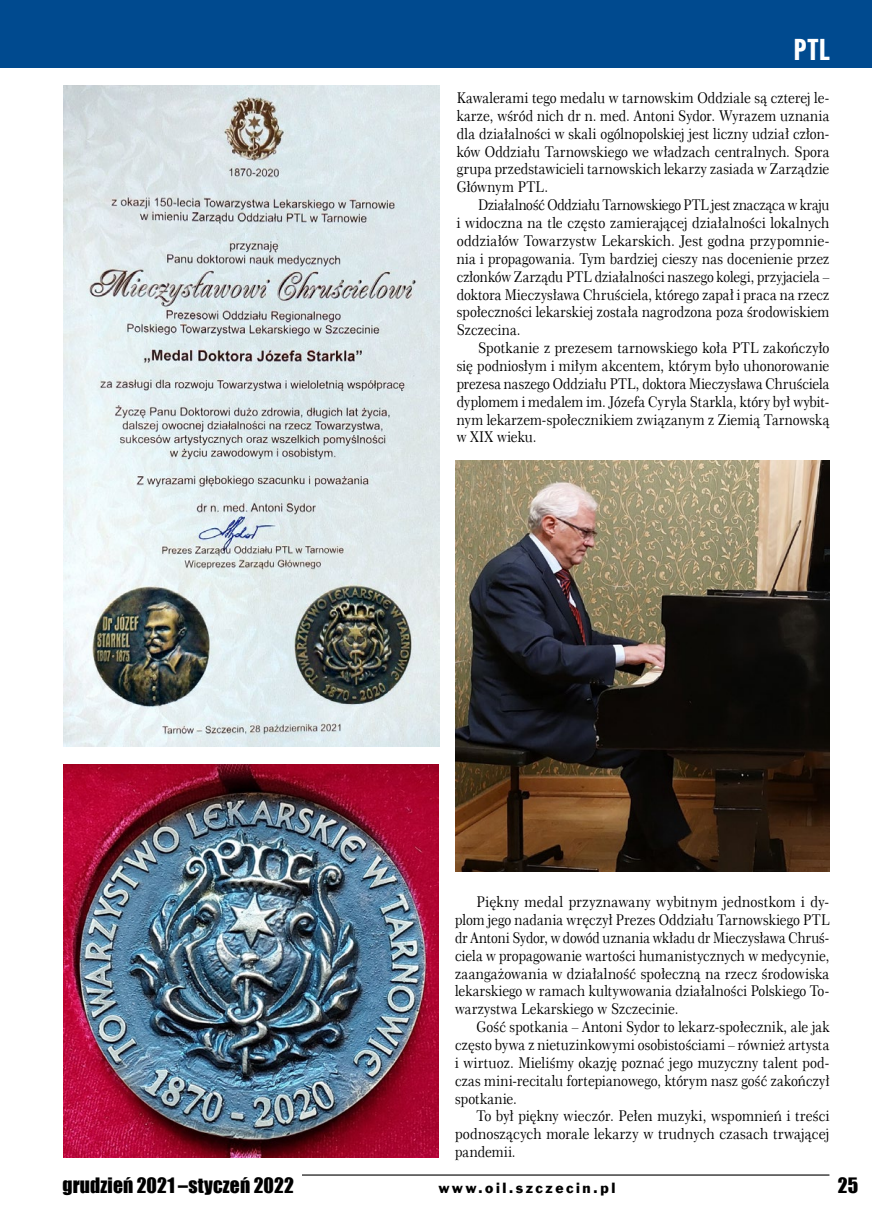
<style>
.page{position:relative;width:872px;height:1221px;background:#fff}
.page>*{position:absolute;margin:0;border:0;box-sizing:border-box;transform-origin:0 0}
.t1{font:30px "Frank Goth X Cn EU";color:#fff}
.t2{font:19.5px "Impact";letter-spacing:.005em;color:#000}
.t3{font:14.85px/17.9px "Century 751 No 2 EU";letter-spacing:.01em;color:#000;text-align:justify;scale:.91 1}
.t4{font:14.85px/17.9px "Century 751 No 2 EU";letter-spacing:.01em;color:#000;text-align:justify;scale:.89 1}
.t5{font:14.85px/17.9px "Century 751 No 2 EU";letter-spacing:.01em;color:#000;text-align:justify;scale:.94 1}
.t6{font:14.85px/17.9px "Century 751 No 2 EU";letter-spacing:.01em;color:#000;text-align:justify;scale:.92 1}
.t7{font:14.85px/17.9px "Century 751 No 2 EU";letter-spacing:.01em;color:#000;text-align:justify;scale:.93 1}
.t8{font:13.5px "Frank Goth EU";letter-spacing:.185em;color:#000}
</style>
<div class="page">
<div style="left:0;top:0;width:872px;height:68px;background:#004a8f"></div>
<hr style="left:302px;top:1174px;width:527px;height:1px;background:#000">
<img style="left:455px;top:460px;width:374px;height:411px">
<img style="left:64px;top:764px;width:374px;height:393px">
<img style="left:64px;top:85px;width:376px;height:661px">
<h1 class="t1" style="left:794px;top:31px;width:37px">PTL</h1>
<p class="t3" style="left:457px;top:89px;width:411px">Kawalerami tego medalu w tarnowskim Oddziale są czterej le&shy;karze, wśród nich dr n. med. Antoni Sydor. Wyrazem uznania dla działalności w skali ogólnopolskiej jest liczny udział człon&shy;ków Oddziału Tarnowskiego we władzach centralnych. Spora grupa przedstawicieli tarnowskich lekarzy zasiada w Zarządzie Głównym PTL.</p>
<p class="t4" style="left:457px;top:196px;width:420px;text-indent:21px">Działalność Oddziału Tarnowskiego PTL jest znacząca w kraju i widoczna na tle często zamierającej działalności lokalnych oddziałów Towarzystw Lekarskich. Jest godna przypomnie&shy;nia i propagowania. Tym bardziej cieszy nas docenienie przez członków Zarządu PTL działalności naszego kolegi, przyjaciela – doktora Mieczysława Chruściela, którego zapał i praca na rzecz społeczności lekarskiej została nagrodzona poza środowiskiem Szczecina.</p>
<p class="t6" style="left:457px;top:339px;width:406px;text-indent:21px">Spotkanie z prezesem tarnowskiego koła PTL zakończyło się podniosłym i miłym akcentem, którym było uhonorowanie prezesa naszego Oddziału PTL, doktora Mieczysława Chruściela dyplomem i medalem im. Józefa Cyryla Starkla, który był wybit&shy;nym lekarzem-społecznikiem związanym z Ziemią Tarnowską w XIX wieku.</p>
<p class="t5" style="left:455px;top:893px;width:400px;text-indent:21px">Piękny medal przyznawany wybitnym jednostkom i dy&shy;plom jego nadania wręczył Prezes Oddziału Tarnowskiego PTL dr Antoni Sydor, w dowód uznania wkładu dr Mieczysława Chruś&shy;ciela w propagowanie wartości humanistycznych w medycynie, zaangażowania w działalność społeczną na rzecz środowiska lekarskiego w ramach kultywowania działalności Polskiego To&shy;warzystwa Lekarskiego w Szczecinie.</p>
<p class="t3" style="left:455px;top:1018px;width:413px;text-indent:21px">Gość spotkania – Antoni Sydor to lekarz-społecznik, ale jak często bywa z nietuzinkowymi osobistościami – również artysta i wirtuoz. Mieliśmy okazję poznać jego muzyczny talent pod&shy;czas mini-recitalu fortepianowego, którym nasz gość zakończył spotkanie.</p>
<p class="t7" style="left:455px;top:1107px;width:404px;text-indent:21px">To był piękny wieczór. Pełen muzyki, wspomnień i treści podnoszących morale lekarzy w trudnych czasach trwającej pandemii.</p>
<h2 class="t2" style="left:63px;top:1169px;width:233px">grudzień 2021 –styczeń 2022</h2>
<p class="t8" style="left:439px;top:1179px;width:178px">www.oil.szczecin.pl</p>
<h2 class="t2" style="left:838px;top:1169px;width:22px">25</h2>
</div>
